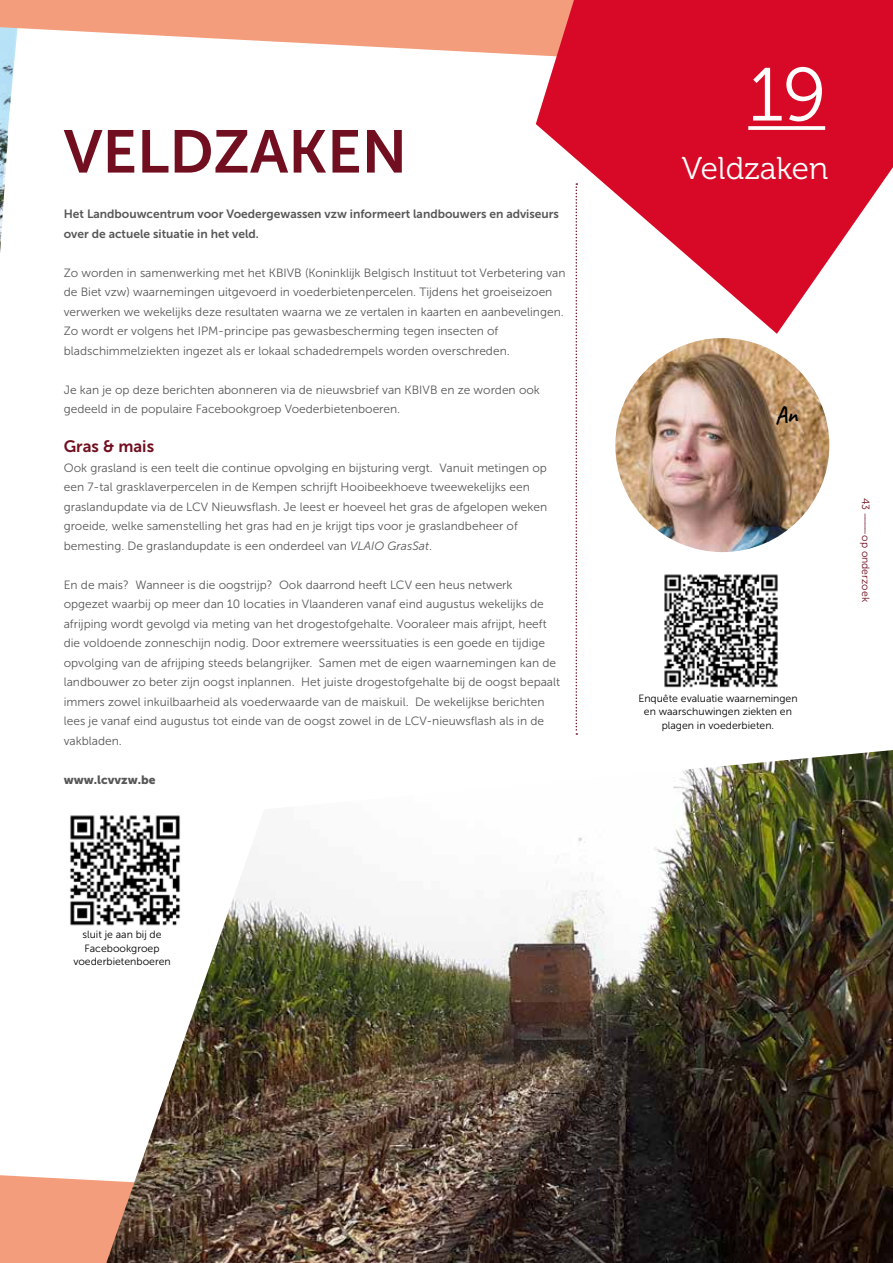
<style>
.page{position:relative;width:893px;height:1263px;background:#fff}
.page>*{position:absolute;margin:0;border:0;box-sizing:border-box;transform-origin:0 0}
.t1{font:75px "Museo 300";color:#fff}
.t2{font:60px "Museo Sans 700";color:#710e20}
.t3{font:31.5px "Museo 300";color:#fff}
.t4{font:16.5px "Museo Sans 700";color:#710e20}
.t5{font:12px/19.5px "Museo Sans 300";color:#575756}
.t6{font:12px/19.5px "Museo Sans 700";color:#575756}
.t7{font:12px "Museo Sans 900";color:#575756}
.t8{font:10.5px/13.5px "Museo Sans 300";color:#000;text-align:center}
.t9{font:10.5px "Museo Sans 300";color:#710e20}
.s1{font-style:italic}
</style>
<div class="page">
<hr style="left:0;top:1050px;width:893px;height:2px;background:#000">
<div style="left:0;top:1175px;width:106px;height:88px;background:#f49d7c"></div>
<svg style="left:0;top:74px;width:13px;height:179px"></svg>
<svg style="left:0;top:0;width:536px;height:74px;fill:#f49d7c"></svg>
<svg style="left:536px;top:0;width:357px;height:334px;fill:#d70926"></svg>
<svg style="left:748px;top:126px;width:77px;height:4px"></svg>
<img style="left:615px;top:338px;width:214px;height:214px;border-radius:107px">
<img style="left:106px;top:750px;width:787px;height:513px">
<img style="left:70px;top:810px;width:115px;height:120px">
<svg style="left:576px;top:183px;width:1px;height:552px"></svg>
<img style="left:664px;top:574px;width:114px;height:114px">
<svg style="left:775px;top:406px;width:23px;height:19px"></svg>
<h2 class="t2" style="left:64px;top:118px;width:345px">VELDZAKEN</h2>
<p class="t6" style="left:64px;top:204px;width:497px">Het Landbouwcentrum voor Voedergewassen vzw informeert landbouwers en adviseurs over de actuele situatie in het veld.</p>
<p class="t5" style="left:64px;top:263px;width:503px">Zo worden in samenwerking met het KBIVB (Koninklijk Belgisch Instituut tot Verbetering van de Biet vzw) waarnemingen uitgevoerd in voederbietenpercelen. Tijdens het groeiseizoen verwerken we wekelijks deze resultaten waarna we ze vertalen in kaarten en aanbevelingen.<br>Zo wordt er volgens het IPM-principe pas gewasbescherming tegen insecten of bladschimmelziekten ingezet als er lokaal schadedrempels worden overschreden.</p>
<p class="t5" style="left:64px;top:380px;width:478px">Je kan je op deze berichten abonneren via de nieuwsbrief van KBIVB en ze worden ook gedeeld in de populaire Facebookgroep Voederbietenboeren.</p>
<h3 class="t4" style="left:64px;top:437px;width:92px">Gras &amp; mais</h3>
<p class="t5" style="left:64px;top:458px;width:485px">Ook grasland is een teelt die continue opvolging en bijsturing vergt. Vanuit metingen op een 7-tal grasklaverpercelen in de Kempen schrijft Hooibeekhoeve tweewekelijks een graslandupdate via de LCV Nieuwsflash. Je leest er hoeveel het gras de afgelopen weken groeide, welke samenstelling het gras had en je krijgt tips voor je graslandbeheer of bemesting. De graslandupdate is een onderdeel van <span class="s1">VLAIO GrasSat</span>.</p>
<p class="t5" style="left:64px;top:575px;width:498px">En de mais? Wanneer is die oogstrijp? Ook daarrond heeft LCV een heus netwerk opgezet waarbij op meer dan 10 locaties in Vlaanderen vanaf eind augustus wekelijks de afrijping wordt gevolgd via meting van het drogestofgehalte. Vooraleer mais afrijpt, heeft die voldoende zonneschijn nodig. Door extremere weerssituaties is een goede en tijdige opvolging van de afrijping steeds belangrijker. Samen met de eigen waarnemingen kan de landbouwer zo beter zijn oogst inplannen. Het juiste drogestofgehalte bij de oogst bepaalt immers zowel inkuilbaarheid als voederwaarde van de maiskuil. De wekelijkse berichten lees je vanaf eind augustus tot einde van de oogst zowel in de LCV-nieuwsflash als in de vakbladen.</p>
<p class="t7" style="left:64px;top:773px;width:93px">www.lcvvzw.be</p>
<p class="t8" style="left:73px;top:928px;width:99px">sluit je aan bij de<br>Facebookgroep voederbietenboeren</p>
<h1 class="t1" style="left:748px;top:54px;width:78px">19</h1>
<h3 class="t3" style="left:682px;top:151px;width:148px">Veldzaken</h3>
<p class="t8" style="left:638px;top:691px;width:161px">Enquête evaluatie waarnemingen en waarschuwingen ziekten en plagen in voederbieten.</p>
<p class="t9" style="left:871px;top:497px;width:106px;rotate:90deg">43 −−−− op onderzoek</p>
</div>
